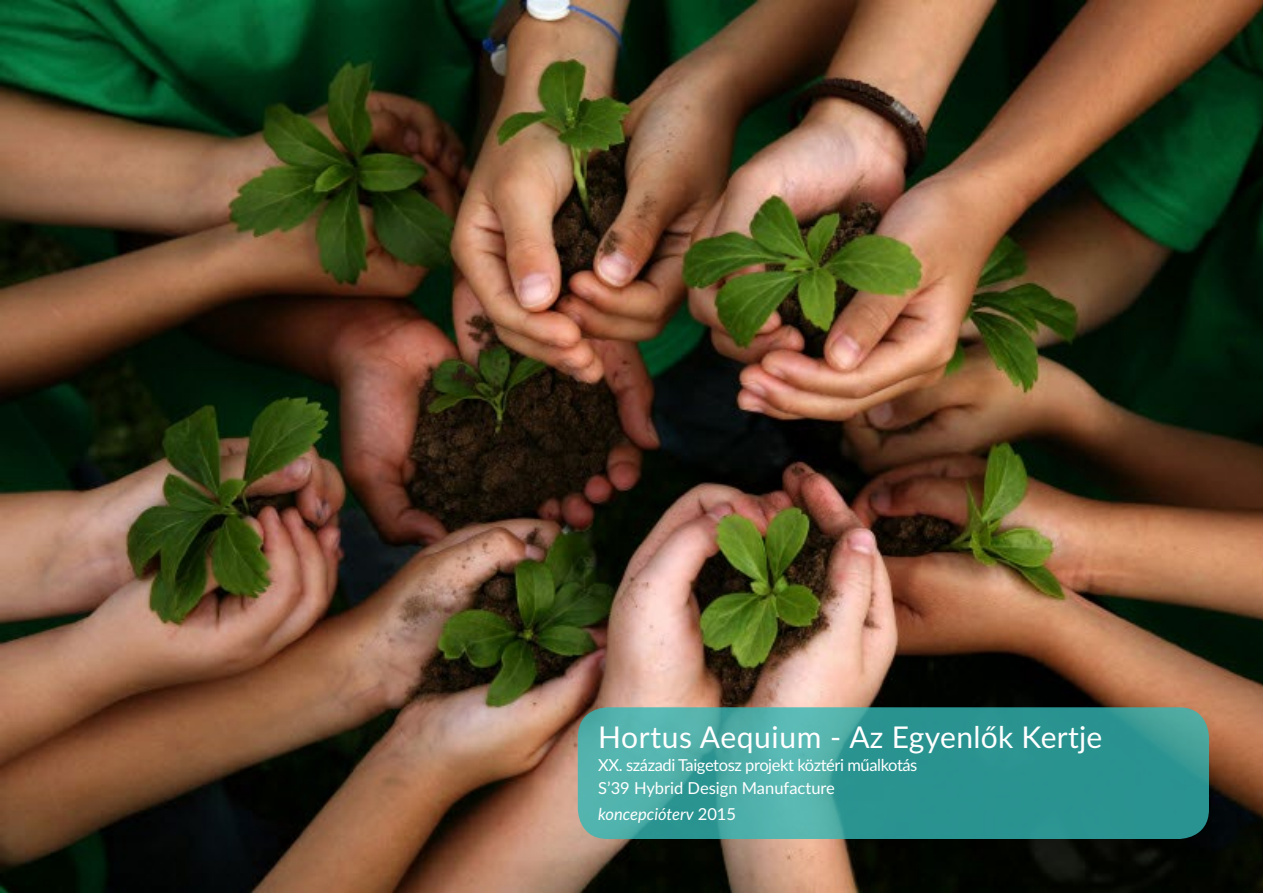
<style>
.page{position:relative;width:1263px;height:893px;background:#fff}
.page>*{position:absolute;margin:0;border:0;box-sizing:border-box;transform-origin:0 0}
.t1{font:30px "Lato";letter-spacing:.01em;color:#fff}
.t2{font:16.5px/22.8px "Lato";letter-spacing:-.025em;color:#fff}
.t3{font:italic 16.5px "Lato";color:#fff}
.s1{font-style:normal}
</style>
<div class="page">
<img style="left:0;top:0;width:1263px;height:893px">
<svg style="left:578px;top:707px;width:631px;height:132px;background:#3a9f9a"></svg>
<h1 class="t1" style="left:598px;top:716px;width:506px">Hortus Aequium - Az Egyenlők Kertje</h1>
<p class="t2" style="left:598px;top:753px;width:321px">XX. századi Taigetosz projekt köztéri műalkotás<br>S’39 Hybrid Design Manufacture</p>
<p class="t3" style="left:598px;top:802px;width:139px">koncepcióterv <span class="s1">2015</span></p>
</div>
